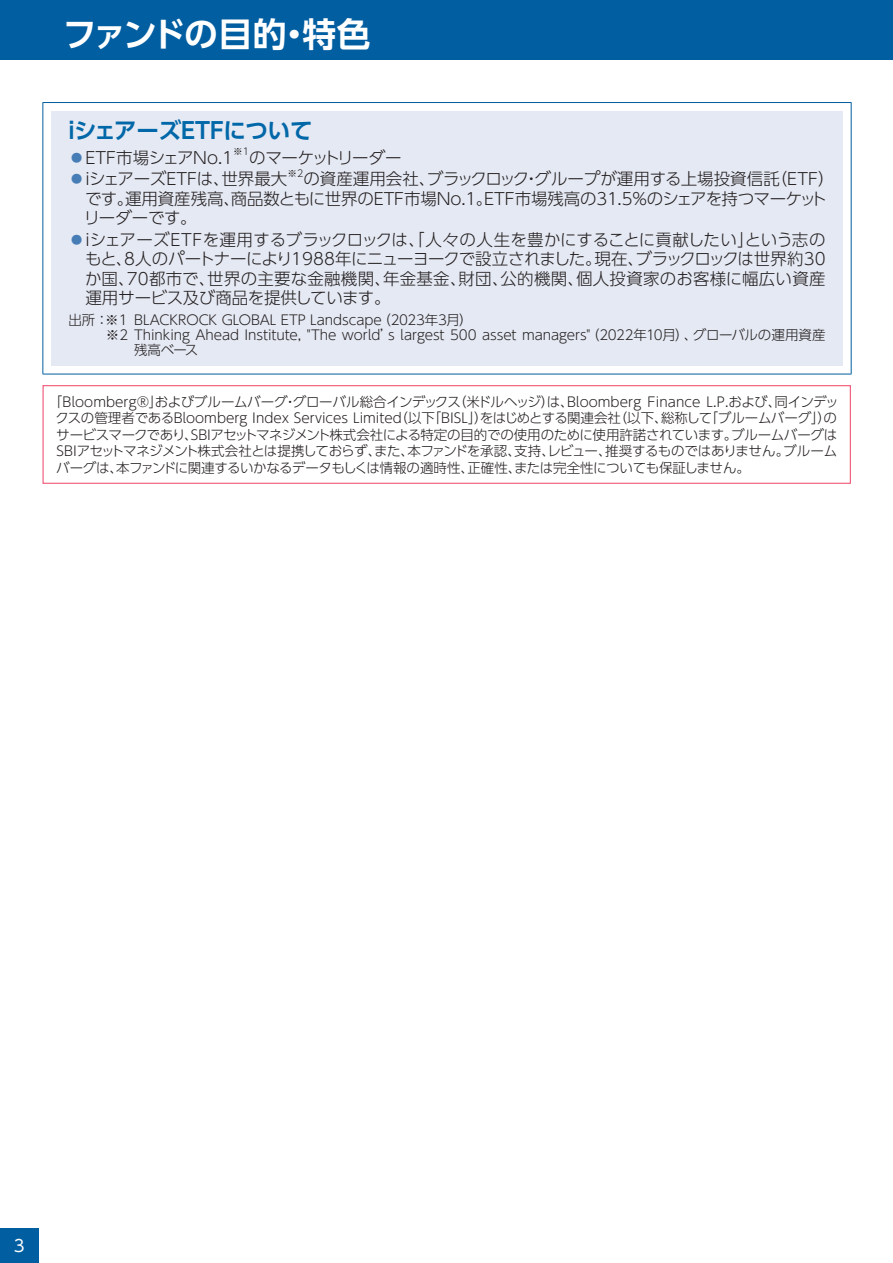
<style>
.page{position:relative;width:893px;height:1263px;background:#fff}
.page>*{position:absolute;margin:0;border:0;box-sizing:border-box;transform-origin:0 0}
.t1{font:33.75px "UD Shin Go Pro De Bold 90 pv RKSJ H";letter-spacing:-.04em;color:#fff}
.t2{font:22.5px "UD Shin Go Pro De Bold 90 pv RKSJ H";letter-spacing:-.01em;color:#0067a8}
.t3{font:16.5px/19.5px "UD Shin Go Pro Light 90 pv RKSJ H";letter-spacing:-.01em;color:#231f20}
.t4{font:16.5px "UD Shin Go Pro Regular 90 pv RKSJ H";color:#fff}
.t5{font:13.5px/16.5px "UD Shin Go Pro Light 90 pv RKSJ H";letter-spacing:-.01em;color:#231f20;text-align:justify}
.t6{font:9.6px "UD Shin Go Pro Light 90 pv RKSJ H";color:#231f20}
.s1{font-family:"Gothic MB101 Pro Light 90 pv RKSJ H";color:#477db6}
</style>
<div class="page">
<div style="left:0;top:0;width:892px;height:60px;background:#005ea1"></div>
<hr style="left:43px;top:103px;width:1px;height:271px;background:#005ea1">
<hr style="left:43px;top:102px;width:808px;height:1px;background:#005ea1">
<hr style="left:850px;top:103px;width:1px;height:271px;background:#005ea1">
<hr style="left:43px;top:374px;width:808px;height:1px;background:#005ea1">
<div style="left:51px;top:111px;width:791px;height:255px;background:#e5e9f3"></div>
<div style="left:43px;top:385px;width:807px;height:99px;border:1px solid #f04e6e"></div>
<div style="left:0;top:1228px;width:38px;height:35px;background:#005ea1"></div>
<h1 class="t1" style="left:63px;top:21px;width:309px">ファンドの目的・特色</h1>
<h2 class="t2" style="left:68px;top:122px;width:246px">iシェアーズETFについて</h2>
<p class="t3" style="left:68px;top:150px;width:166px"><span class="s1">●</span>ETF市場シェアNo.1</p>
<p class="t6" style="left:233px;top:148px;width:17px">※1</p>
<p class="t3" style="left:249px;top:150px;width:154px">のマーケットリーダー</p>
<p class="t3" style="left:68px;top:171px;width:220px"><span class="s1">●</span>iシェアーズETFは、世界最大</p>
<p class="t6" style="left:287px;top:170px;width:17px">※2</p>
<p class="t3" style="left:84px;top:171px;width:752px;text-indent:219px">の資産運用会社、ブラックロック・グループが運用する上場投資信託（ETF）です。運用資産残高、商品数ともに世界のETF市場No.1。ETF市場残高の31.5％のシェアを持つマーケットリーダーです。</p>
<p class="t3" style="left:85px;top:232px;width:742px;text-align:justify;text-indent:-17px"><span class="s1">●</span>iシェアーズETFを運用するブラックロックは、「人々の人生を豊かにすることに貢献したい」という志のもと、8人のパートナーにより1988年にニューヨークで設立されました。現在、ブラックロックは世界約30か国、70都市で、世界の主要な金融機関、年金基金、財団、公的機関、個人投資家のお客様に幅広い資産運用サービス及び商品を提供しています。</p>
<p class="t5" style="left:68px;top:314px;width:406px">出所：※１ BLACKROCK GLOBAL ETP Landscape（2023年3月）</p>
<p class="t5" style="left:106px;top:329px;width:721px">※２ Thinking Ahead Institute, "The world’s largest 500 asset managers"（2022年10月）、グローバルの運用資産</p>
<p class="t5" style="left:134px;top:344px;width:66px">残高ベース</p>
<p class="t5" style="left:55px;top:395px;width:784px;text-indent:-7px">「Bloomberg®」およびブルームバーグ・グローバル総合インデックス（米ドルヘッジ）は、Bloomberg Finance L.P.および、同インデックスの管理者であるBloomberg Index Services Limited（以下「BISL」）をはじめとする関連会社（以下、総称して「ブルームバーグ」）のサービスマークであり、SBIアセットマネジメント株式会社による特定の目的での使用のために使用許諾されています。ブルームバーグはSBIアセットマネジメント株式会社とは提携しておらず、また、本ファンドを承認、支持、レビュー、推奨するものではありません。ブルームバーグは、本ファンドに関連するいかなるデータもしくは情報の適時性、正確性、または完全性についても保証しません。</p>
<p class="t4" style="left:14px;top:1239px;width:12px">3</p>
</div>
